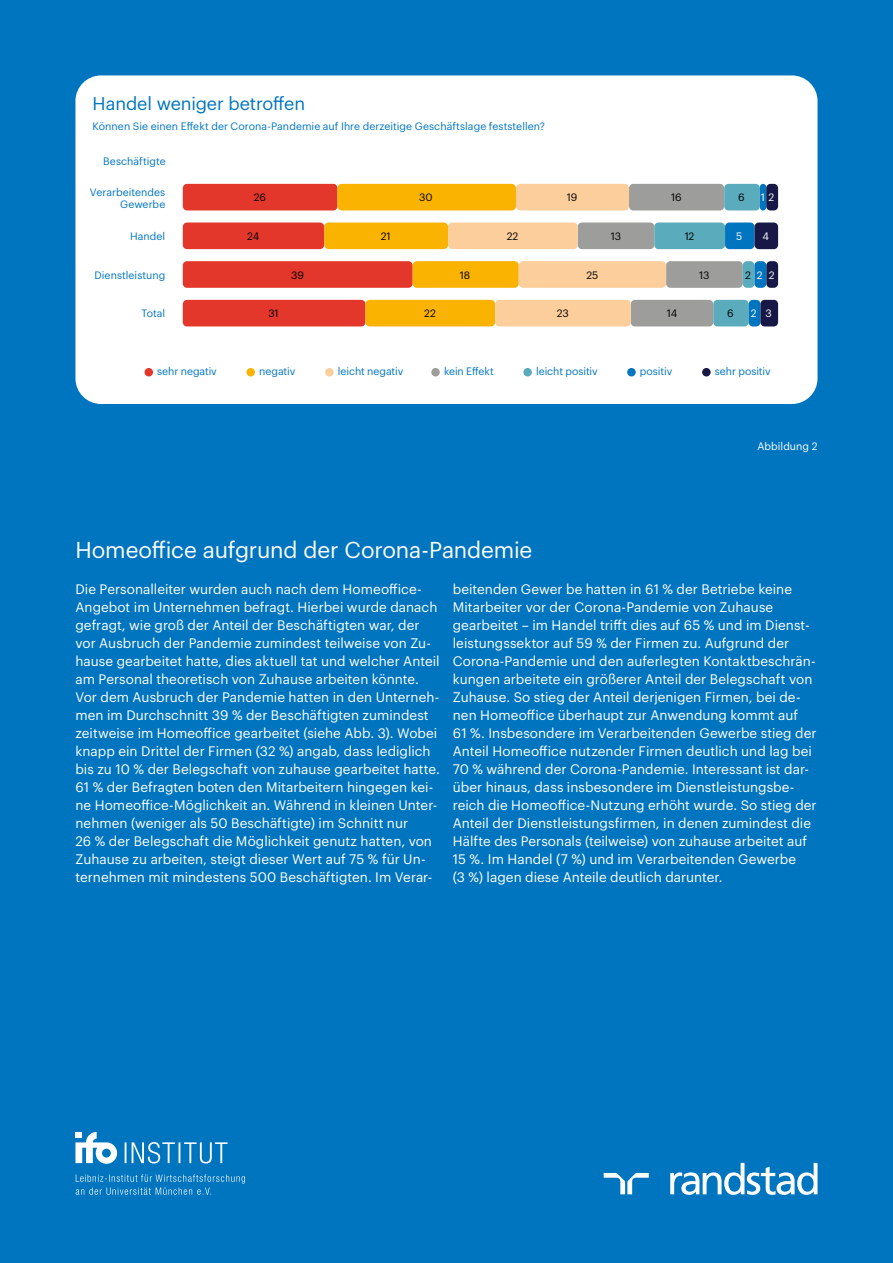
<style>
.page{position:relative;width:893px;height:1263px;background:#0075bf}
.page>*{position:absolute;margin:0;border:0;box-sizing:border-box;transform-origin:0 0}
.t1{font:22.5px "Graphik LCG";letter-spacing:-.005em;color:#fff}
.t2{font:18px "Graphik LCG";letter-spacing:-.005em;color:#0075bf}
.t3{font:13.5px/18px "Graphik LCG";letter-spacing:.005em;color:#fff}
.t4{font:10.5px/12px "Graphik LCG";color:#0075bf;text-align:right}
.t5{font:10.5px "Graphik LCG";letter-spacing:-.015em;color:#000}
.t6{font:10.5px "Graphik LCG";letter-spacing:.005em;color:#fff}
.s1{color:#000}
</style>
<div class="page">
<div style="left:75px;top:75px;width:742px;height:329px;background:#fff;border-radius:26px"></div>
<svg style="left:604px;top:1173px;width:45px;height:21px"></svg>
<svg style="left:670px;top:1163px;width:147px;height:32px"></svg>
<div style="left:183px;top:184px;width:154px;height:26px;background:#e2372a;border-radius:4px"></div>
<div style="left:337px;top:184px;width:179px;height:26px;background:#fab300;border-radius:4px"></div>
<div style="left:629px;top:184px;width:95px;height:26px;background:#9d9d9c;border-radius:4px"></div>
<div style="left:724px;top:184px;width:36px;height:26px;background:#5aabbc;border-radius:4px"></div>
<div style="left:760px;top:184px;width:6px;height:26px;background:#0075bf;border-radius:3px"></div>
<div style="left:766px;top:184px;width:12px;height:26px;background:#171846;border-radius:4px"></div>
<div style="left:516px;top:184px;width:113px;height:26px;background:#fcce9c;border-radius:4px"></div>
<div style="left:183px;top:222px;width:141px;height:27px;background:#e2372a;border-radius:4px"></div>
<div style="left:324px;top:222px;width:124px;height:27px;background:#fab300;border-radius:4px"></div>
<div style="left:578px;top:222px;width:76px;height:27px;background:#9d9d9c;border-radius:4px"></div>
<div style="left:654px;top:222px;width:71px;height:27px;background:#5aabbc;border-radius:4px"></div>
<div style="left:725px;top:222px;width:29px;height:27px;background:#0075bf;border-radius:4px"></div>
<div style="left:754px;top:222px;width:24px;height:27px;background:#171846;border-radius:4px"></div>
<div style="left:448px;top:222px;width:130px;height:27px;background:#fcce9c;border-radius:4px"></div>
<div style="left:183px;top:261px;width:230px;height:27px;background:#e2372a;border-radius:4px"></div>
<div style="left:413px;top:261px;width:106px;height:27px;background:#fab300;border-radius:4px"></div>
<div style="left:666px;top:261px;width:77px;height:27px;background:#9d9d9c;border-radius:4px"></div>
<div style="left:743px;top:261px;width:11px;height:27px;background:#5aabbc;border-radius:4px"></div>
<div style="left:754px;top:261px;width:12px;height:27px;background:#0075bf;border-radius:4px"></div>
<div style="left:766px;top:261px;width:12px;height:27px;background:#171846;border-radius:4px"></div>
<div style="left:519px;top:261px;width:147px;height:27px;background:#fcce9c;border-radius:4px"></div>
<div style="left:183px;top:300px;width:182px;height:26px;background:#e2372a;border-radius:4px"></div>
<div style="left:365px;top:300px;width:130px;height:26px;background:#fab300;border-radius:4px"></div>
<div style="left:631px;top:300px;width:82px;height:26px;background:#9d9d9c;border-radius:4px"></div>
<div style="left:713px;top:300px;width:36px;height:26px;background:#5aabbc;border-radius:4px"></div>
<div style="left:749px;top:300px;width:11px;height:26px;background:#0075bf;border-radius:4px"></div>
<div style="left:760px;top:300px;width:18px;height:26px;background:#171846;border-radius:4px"></div>
<div style="left:495px;top:300px;width:136px;height:26px;background:#fcce9c;border-radius:4px"></div>
<div style="left:702px;top:368px;width:9px;height:8px;background:#171846;border-radius:50%"></div>
<div style="left:325px;top:368px;width:9px;height:8px;background:#fcce9c;border-radius:50%"></div>
<div style="left:523px;top:368px;width:9px;height:8px;background:#5aabbc;border-radius:50%"></div>
<div style="left:145px;top:368px;width:8px;height:8px;background:#e2372a;border-radius:50%"></div>
<div style="left:431px;top:368px;width:9px;height:8px;background:#9d9d9c;border-radius:50%"></div>
<div style="left:627px;top:368px;width:9px;height:8px;background:#0075bf;border-radius:50%"></div>
<div style="left:246px;top:368px;width:9px;height:8px;background:#fab300;border-radius:50%"></div>
<svg style="left:125px;top:1142px;width:103px;height:21px"></svg>
<svg style="left:75px;top:1132px;width:42px;height:32px"></svg>
<svg style="left:76px;top:1174px;width:169px;height:21px"></svg>
<h2 class="t2" style="left:93px;top:90px;width:214px">Handel weniger betroffen</h2>
<p class="t4" style="left:93px;top:119px;width:454px">Können Sie einen Effekt der Corona-Pandemie auf Ihre derzeitige Geschäftslage feststellen?</p>
<p class="t4" style="left:103px;top:154px;width:64px">Beschäftigte</p>
<p class="t4" style="left:90px;top:185px;width:77px">Verarbeitendes<br>Gewerbe</p>
<p class="t4" style="left:130px;top:230px;width:37px">Handel</p>
<p class="t4" style="left:94px;top:268px;width:72px">Dienstleistung</p>
<p class="t4" style="left:141px;top:306px;width:25px">Total</p>
<p class="t5" style="left:254px;top:190px;width:14px">26</p>
<p class="t5" style="left:419px;top:190px;width:15px">30</p>
<p class="t5" style="left:567px;top:190px;width:12px">19</p>
<p class="t5" style="left:671px;top:190px;width:12px">16</p>
<p class="t5" style="left:738px;top:190px;width:8px">6</p>
<p class="t6" style="left:761px;top:190px;width:15px">1 2</p>
<p class="t5" style="left:247px;top:228px;width:13px">24</p>
<p class="t5" style="left:381px;top:228px;width:12px">21</p>
<p class="t5" style="left:507px;top:228px;width:13px">22</p>
<p class="t5" style="left:611px;top:228px;width:12px">13</p>
<p class="t5" style="left:685px;top:228px;width:11px">12</p>
<p class="t6" style="left:736px;top:228px;width:8px">5</p>
<p class="t6" style="left:762px;top:228px;width:8px">4</p>
<p class="t5" style="left:291px;top:267px;width:14px">39</p>
<p class="t5" style="left:460px;top:267px;width:12px">18</p>
<p class="t5" style="left:586px;top:267px;width:13px">25</p>
<p class="t5" style="left:699px;top:267px;width:12px">13</p>
<p class="t6" style="left:745px;top:267px;width:31px"><span class="s1">2</span>22</p>
<p class="t5" style="left:268px;top:306px;width:12px">31</p>
<p class="t5" style="left:424px;top:306px;width:13px">22</p>
<p class="t5" style="left:557px;top:306px;width:13px">23</p>
<p class="t5" style="left:667px;top:306px;width:12px">14</p>
<p class="t5" style="left:727px;top:306px;width:8px">6</p>
<p class="t6" style="left:751px;top:306px;width:22px">2 3</p>
<p class="t4" style="left:157px;top:365px;width:61px">sehr negativ</p>
<p class="t4" style="left:259px;top:365px;width:38px">negativ</p>
<p class="t4" style="left:338px;top:365px;width:67px">leicht negativ</p>
<p class="t4" style="left:444px;top:365px;width:51px">kein Effekt</p>
<p class="t4" style="left:536px;top:365px;width:63px">leicht positiv</p>
<p class="t4" style="left:640px;top:365px;width:34px">positiv</p>
<p class="t4" style="left:715px;top:365px;width:57px">sehr positiv</p>
<p class="t6" style="left:757px;top:439px;width:61px">Abbildung 2</p>
<h1 class="t1" style="left:75px;top:533px;width:458px">Homeoffice aufgrund der Corona-Pandemie</h1>
<p class="t3" style="left:75px;top:579px;width:366px">Die Personalleiter wurden auch nach dem Homeoffice-Angebot im Unternehmen befragt. Hierbei wurde danach gefragt, wie groß der Anteil der Beschäftigten war, der vor Ausbruch der Pandemie zumindest teilweise von Zu&shy;hause gearbeitet hatte, dies aktuell tat und welcher Anteil am Personal theoretisch von Zuhause arbeiten könnte.<br>Vor dem Ausbruch der Pandemie hatten in den Unterneh&shy;men im Durchschnitt 39 % der Beschäftigten zumindest zeitweise im Homeoffice gearbeitet (siehe Abb. 3). Wobei knapp ein Drittel der Firmen (32 %) angab, dass lediglich bis zu 10 % der Belegschaft von zuhause gearbeitet hatte.<br>61 % der Befragten boten den Mitarbeitern hingegen kei&shy;ne Homeoffice-Möglichkeit an. Während in kleinen Unter&shy;nehmen (weniger als 50 Beschäftigte) im Schnitt nur<br>26 % der Belegschaft die Möglichkeit genutz hatten, von Zuhause zu arbeiten, steigt dieser Wert auf 75 % für Un&shy;ternehmen mit mindestens 500 Beschäftigten. Im Verar-</p>
<p class="t3" style="left:453px;top:579px;width:365px">beitenden Gewer be hatten in 61 % der Betriebe keine Mitarbeiter vor der Corona-Pandemie von Zuhause gearbeitet – im Handel trifft dies auf 65 % und im Dienst&shy;leistungssektor auf 59 % der Firmen zu. Aufgrund der Corona-Pandemie und den auferlegten Kontaktbeschrän&shy;kungen arbeitete ein größerer Anteil der Belegschaft von Zuhause. So stieg der Anteil derjenigen Firmen, bei de&shy;nen Homeoffice überhaupt zur Anwendung kommt auf<br>61 %. Insbesondere im Verarbeitenden Gewerbe stieg der Anteil Homeoffice nutzender Firmen deutlich und lag bei 70 % während der Corona-Pandemie. Interessant ist dar&shy;über hinaus, dass insbesondere im Dienstleistungsbe&shy;reich die Homeoffice-Nutzung erhöht wurde. So stieg der Anteil der Dienstleistungsfirmen, in denen zumindest die Hälfte des Personals (teilweise) von zuhause arbeitet auf 15 %. Im Handel (7 %) und im Verarbeitenden Gewerbe<br>(3 %) lagen diese Anteile deutlich darunter.</p>
</div>
